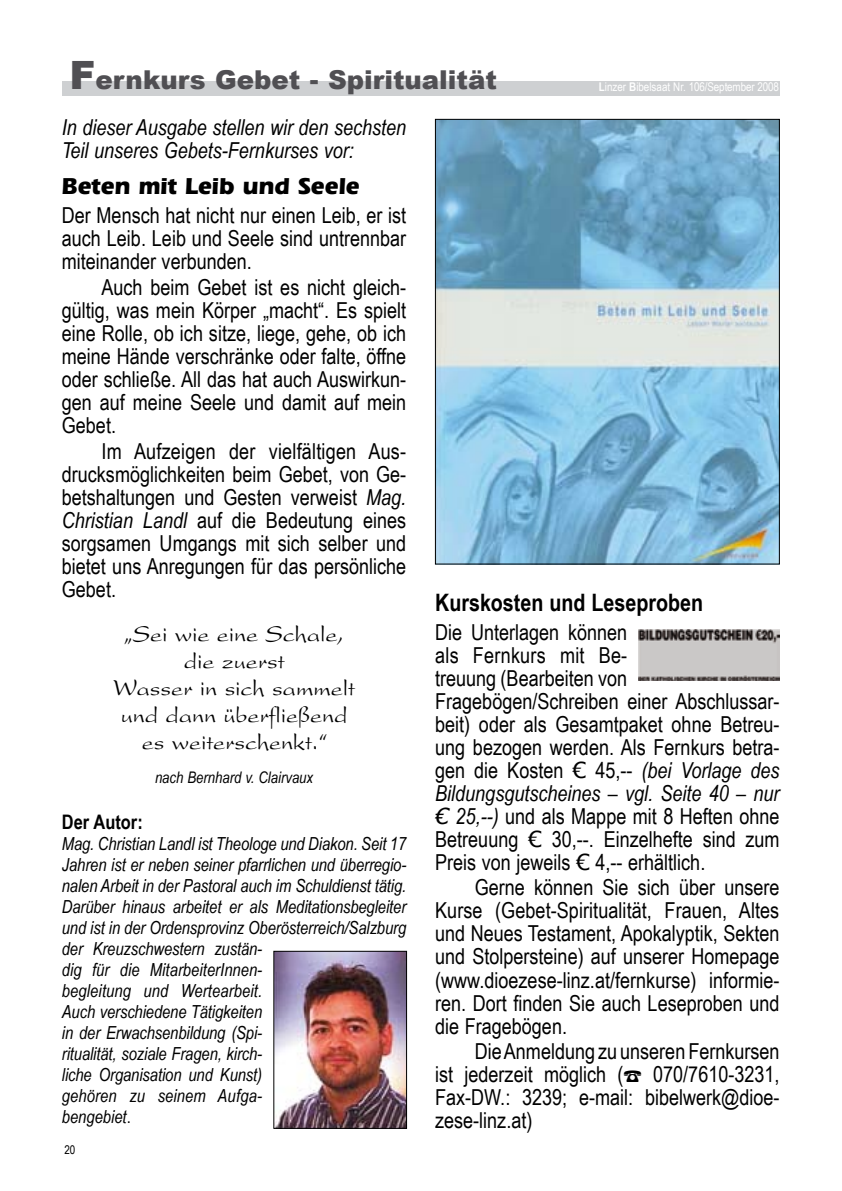
<style>
.page{position:relative;width:842px;height:1191px;background:#fff}
.page>*{position:absolute;margin:0;border:0;box-sizing:border-box;transform-origin:0 0}
.t1{font:900 26px "Arial";color:#504f53}
.t2{font:24px/27px "Present";color:#000;text-align:center}
.t3{font:700 24px "Arial Narrow";color:#000}
.t4{font:700 24px "Eras IT Cby BT";color:#000}
.t5{font:22px/23px "Arial Narrow";color:#000;text-align:justify}
.t6{font:italic 22px/23px "Arial Narrow";color:#000}
.t7{font:700 20px "Arial Narrow";color:#000}
.t8{font:italic 18px/21px "Arial Narrow";letter-spacing:-.005em;color:#000}
.t9{font:italic 16px "Arial Narrow";color:#000}
.t10{font:16px "Arial Narrow";color:#000}
.t11{font:12px "Arial Narrow";letter-spacing:-.01em;color:#fff}
.s1{font-size:39px}
.s2{font-weight:700}
.s3{font-style:italic}
.s4{font-style:normal}
.s5{font-family:"Verdana"}
.s6{font-family:"Verdana";font-style:italic}
</style>
<div class="page">
<div style="left:62px;top:81px;width:718px;height:14px;background:#ced0d2"></div>
<img style="left:437px;top:121px;width:341px;height:441px">
<div style="left:435px;top:119px;width:345px;height:445px;border:1px solid #000"></div>
<img style="left:276px;top:953px;width:129px;height:173px">
<div style="left:274px;top:951px;width:133px;height:177px;border:1px solid #000"></div>
<img style="left:639px;top:629px;width:141px;height:51px">
<p class="t1" style="left:69px;top:61px;width:429px"><span class="s1">F</span>ernkurs Gebet - Spiritualität</p>
<p class="t11" style="left:599px;top:78px;width:182px"><span class="s2">L</span>inzer <span class="s2">B</span>ibelsaat Nr. 106/September 2008</p>
<p class="t6" style="left:62px;top:115px;width:346px">In dieser Ausgabe stellen wir den sechs-ten<br>Teil unseres Gebets-Fernkurses vor:</p>
<p class="t4" style="left:62px;top:172px;width:299px">Beten mit Leib und Seele</p>
<p class="t5" style="left:62px;top:203px;width:346px">Der Mensch hat nicht nur einen Leib, er ist auch Leib. Leib und Seele sind untrennbar miteinander verbunden.</p>
<p class="t5" style="left:62px;top:275px;width:346px;text-indent:40px">Auch beim Gebet ist es nicht gleich&shy;gültig, was mein Körper „macht“. Es spielt eine Rolle, ob ich sitze, liege, gehe, ob ich meine Hände verschränke oder falte, öff-ne oder schließe. All das hat auch Auswir-kun&shy;gen auf meine Seele und damit auf mein Gebet.</p>
<p class="t5" style="left:62px;top:439px;width:346px;text-indent:40px">Im Aufzeigen der vielfältigen Aus&shy;drucks-möglichkeiten beim Gebet, von Ge&shy;bets-haltungen und Gesten verweist <span class="s3">Mag.<br>Christian Landl</span> auf die Bedeutung eines sorgsamen Umgangs mit sich selber und bietet uns Anregungen für das persönliche Gebet.</p>
<p class="t2" style="left:114px;top:620px;width:243px">„Sei wie eine Schale, die zuerst<br>Wasser in sich sammelt und dann überfließend es weiterschenkt.“</p>
<p class="t9" style="left:155px;top:766px;width:160px">nach Bernhard v. Clairvaux</p>
<p class="t7" style="left:62px;top:807px;width:82px">Der Autor:</p>
<p class="t8" style="left:62px;top:833px;width:346px">Mag. Christian Landl ist Theo-lo-ge und Diakon. Seit 17<br>Jahren ist er neben seiner pfarrlichen und überregio&shy;nalen Arbeit in der Pastoral auch im Schuldienst tätig.<br>Darüber hinaus arbeitet er als Meditationsbegleiter und ist in der Ordensprovinz Oberösterreich/Salzburg der Kreuzschwestern zustän-<br>dig für die MitarbeiterInnen-<br>begleitung und Wertearbeit.<br>Auch verschiedene Tätigkeiten<br>in der Erwachsenbildung (Spi-<br>ri-tua- lität, soziale Fragen, kir-ch-<br>liche Organisation und Kunst)<br>gehören zu seinem Auf-ga-<br>bengebiet<span class="s4">.</span></p>
<p class="t10" style="left:64px;top:1140px;width:19px">SS<sup>20</sup></p>
<p class="t3" style="left:435px;top:584px;width:269px">Kurskosten und Leseproben</p>
<p class="t5" style="left:435px;top:619px;width:346px;text-align:left">Die Unterlagen können<br>als Fernkurs mit Be-<br>treuung (Bearbeiten von Frage-bögen/Schrei-ben einer Abschluss-ar&shy;beit) oder als Ge-samt-paket ohne Betreu&shy;ung bezogen wer-den. Als Fernkurs betra&shy;gen die Kos-ten <span class="s5">€</span> 45,-- <span class="s3">(bei Vorlage des Bildungsgutscheines – vgl. Seite 40 – nur </span><span class="s6">€</span> <span class="s3">25,--)</span> und als Mappe mit 8 Hef-ten ohne Be-treuung <span class="s5">€</span> 30,--. Ein-zel-hefte sind zum Preis von jeweils <span class="s5">€</span> 4,-- erhältlich.</p>
<p class="t5" style="left:435px;top:875px;width:346px;text-indent:40px">Gerne können Sie sich über unsere Kurse (Gebet-Spiritualität, Frauen, Altes und Neu-es Testament, Apokalyptik, Sekten und Stol-per-steine) auf unserer Homepage (www.dioezese-linz.at/fernkurse) informie&shy;ren. Dort finden Sie auch Leseproben und die Fragebögen.</p>
<p class="t5" style="left:435px;top:1039px;width:346px;text-indent:40px">Die Anmeldung zu unseren Fernkursen ist jederzeit möglich (</p>
<p class="t5" style="left:435px;top:1062px;width:346px;text-indent:218px">070/7610-3231, Fax-DW.: 3239; e-mail: bibelwerk@dioe&shy;zese-linz.at)</p>
</div>
